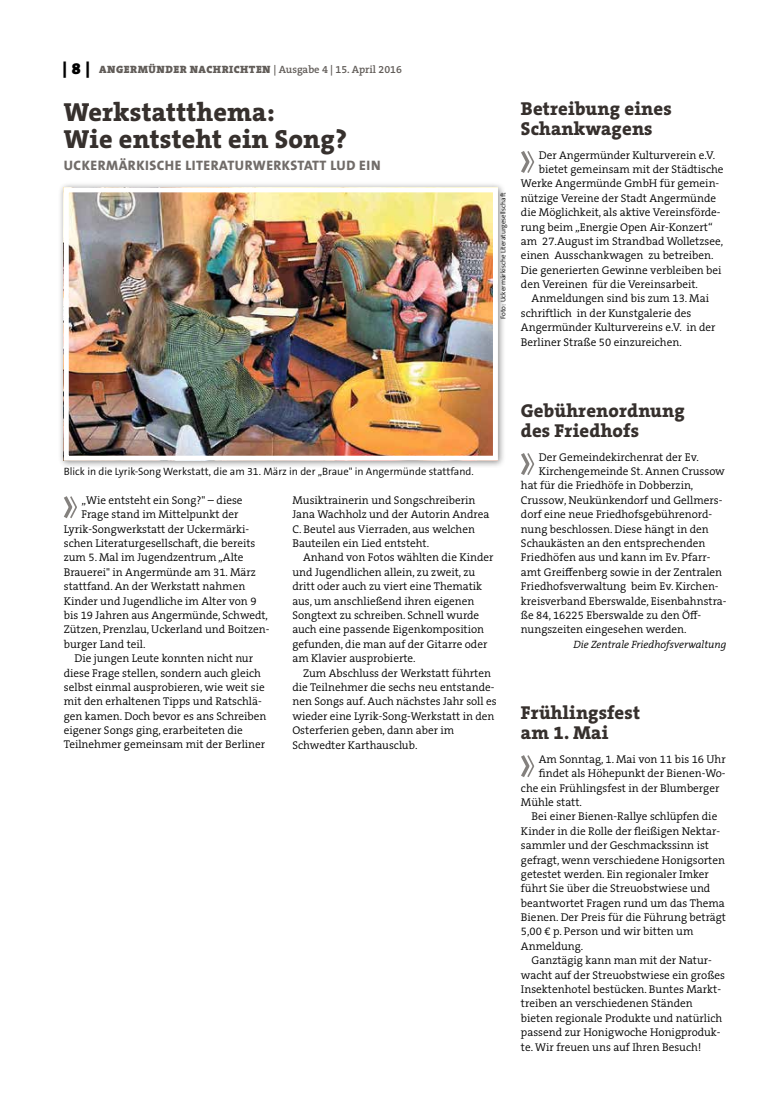
<style>
.page{position:relative;width:762px;height:1117px;background:#fff}
.page>*{position:absolute;margin:0;border:0;box-sizing:border-box;transform-origin:0 0}
.t1{font:800 26.25px/27.5px "The Serif B W8";letter-spacing:.01em;color:#36302d}
.t2{font:800 18.75px/20px "The Serif B W8";letter-spacing:.01em;color:#36302d}
.t3{font:800 13.75px "The Sans B W8";letter-spacing:.035em;color:#716c69}
.t4{font:300 11.25px/14.4px "The Serif B W4";color:#000}
.t5{font:300 10.62px "The Sans B W4";color:#000}
.t6{font:900 10.62px "The Serif B W9";letter-spacing:.045em;color:#615c58}
.t7{font:italic 300 10.62px "The Serif B W4";color:#000}
.t8{font:300 6.88px "The Sans B W4";color:#000}
.s1{font-size:16.25px;color:#000}
.s2{font-family:"The Serif B W6";font-weight:600}
</style>
<div class="page">
<svg style="left:521px;top:151px;width:14px;height:22px"></svg>
<svg style="left:521px;top:453px;width:14px;height:22px"></svg>
<svg style="left:521px;top:755px;width:14px;height:22px"></svg>
<svg style="left:64px;top:496px;width:13px;height:23px"></svg>
<div style="left:58px;top:181px;width:448px;height:287px;background:#000;opacity:.45"></div>
<img style="left:70px;top:193px;width:422px;height:261px">
<div style="left:64px;top:187px;width:434px;height:273px;border:5px solid #fff"></div>
<p class="t6" style="left:63px;top:63px;width:341px"><span class="s1">| 8 |</span> ANGERMÜNDER NACHRICHTEN <span class="s2">| Ausgabe 4 | 15. April 2016</span></p>
<h1 class="t1" style="left:64px;top:98px;width:285px">Werkstattthema:<br>Wie entsteht ein Song?</h1>
<p class="t3" style="left:64px;top:156px;width:318px">UCKERMÄRKISCHE LITERATURWERKSTATT LUD EIN</p>
<p class="t8" style="left:499px;top:319px;width:128px;rotate:-90deg">Foto: Uckermärkische Literaturgesellschaft</p>
<h2 class="t2" style="left:521px;top:98px;width:152px">Betreibung eines<br>Schankwagens</h2>
<p class="t4" style="left:539px;top:148px;width:178px">Der Angermünder Kulturverein e.V.</p>
<p class="t4" style="left:539px;top:162px;width:186px">bietet gemeinsam mit der Städtische</p>
<p class="t4" style="left:521px;top:176px;width:200px">Werke Angermünde GmbH für gemein-</p>
<p class="t4" style="left:521px;top:191px;width:197px">nützige Vereine der Stadt Angermünde</p>
<p class="t4" style="left:521px;top:205px;width:201px">die Möglichkeit, als aktive Vereinsförde-</p>
<p class="t4" style="left:521px;top:219px;width:193px">rung beim „Energie Open Air-Konzert“</p>
<p class="t4" style="left:521px;top:234px;width:204px">am 27.August im Strandbad Wolletzsee,</p>
<p class="t4" style="left:521px;top:248px;width:194px">einen Ausschankwagen zu betreiben.</p>
<p class="t4" style="left:521px;top:263px;width:202px">Die generierten Gewinne verbleiben bei</p>
<p class="t4" style="left:521px;top:277px;width:179px">den Vereinen für die Vereinsarbeit.</p>
<p class="t4" style="left:531px;top:291px;width:179px">Anmeldungen sind bis zum 13. Mai</p>
<p class="t4" style="left:521px;top:306px;width:172px">schriftlich in der Kunstgalerie des</p>
<p class="t4" style="left:521px;top:320px;width:196px">Angermünder Kulturvereins e.V. in der</p>
<p class="t4" style="left:521px;top:334px;width:162px">Berliner Straße 50 einzureichen.</p>
<p class="t5" style="left:64px;top:464px;width:411px">Blick in die Lyrik-Song Werkstatt, die am 31. März in der „Braue" in Angermünde stattfand.</p>
<p class="t4" style="left:82px;top:493px;width:163px">„Wie entsteht ein Song?" – diese</p>
<p class="t4" style="left:82px;top:507px;width:158px">Frage stand im Mittelpunkt der</p>
<p class="t4" style="left:64px;top:521px;width:187px">Lyrik-Songwerkstatt der Uckermärki-</p>
<p class="t4" style="left:64px;top:536px;width:193px">schen Literaturgesellschaft, die bereits</p>
<p class="t4" style="left:64px;top:550px;width:181px">zum 5. Mal im Jugendzentrum „Alte</p>
<p class="t4" style="left:64px;top:564px;width:194px">Brauerei" in Angermünde am 31. März</p>
<p class="t4" style="left:64px;top:579px;width:183px">stattfand. An der Werkstatt nahmen</p>
<p class="t4" style="left:64px;top:593px;width:194px">Kinder und Jugendliche im Alter von 9</p>
<p class="t4" style="left:64px;top:608px;width:206px">bis 19 Jahren aus Angermünde, Schwedt,</p>
<p class="t4" style="left:64px;top:622px;width:207px">Zützen, Prenzlau, Uckerland und Boitzen-</p>
<p class="t4" style="left:64px;top:636px;width:83px">burger Land teil.</p>
<p class="t4" style="left:74px;top:651px;width:180px">Die jungen Leute konnten nicht nur</p>
<p class="t4" style="left:64px;top:665px;width:199px">diese Frage stellen, sondern auch gleich</p>
<p class="t4" style="left:64px;top:679px;width:202px">selbst einmal ausprobieren, wie weit sie</p>
<p class="t4" style="left:64px;top:694px;width:199px">mit den erhaltenen Tipps und Ratschlä-</p>
<p class="t4" style="left:64px;top:708px;width:204px">gen kamen. Doch bevor es ans Schreiben</p>
<p class="t4" style="left:64px;top:723px;width:181px">eigener Songs ging, erarbeiteten die</p>
<p class="t4" style="left:64px;top:737px;width:203px">Teilnehmer gemeinsam mit der Berliner</p>
<p class="t4" style="left:292px;top:493px;width:199px">Musiktrainerin und Songschreiberin Jana Wachholz und der Autorin Andrea C. Beutel aus Vierraden, aus welchen Bauteilen ein Lied entsteht.</p>
<p class="t4" style="left:292px;top:550px;width:203px;text-indent:11px">Anhand von Fotos wählten die Kinder und Jugendlichen allein, zu zweit, zu dritt oder auch zu viert eine Thematik aus, um anschließend ihren eigenen Songtext zu schreiben. Schnell wurde auch eine passende Eigenkomposition gefunden, die man auf der Gitarre oder am Klavier ausprobierte.</p>
<p class="t4" style="left:292px;top:665px;width:206px;text-indent:11px">Zum Abschluss der Werkstatt führten die Teilnehmer die sechs neu entstande&shy;nen Songs auf. Auch nächstes Jahr soll es wieder eine Lyrik-Song-Werkstatt in den Osterferien geben, dann aber im Schwedter Karthausclub.</p>
<h2 class="t2" style="left:521px;top:400px;width:165px">Gebührenordnung des Friedhofs</h2>
<p class="t4" style="left:539px;top:449px;width:162px">Der Gemeindekirchenrat der Ev.</p>
<p class="t4" style="left:539px;top:464px;width:188px">Kirchengemeinde St. Annen Crussow</p>
<p class="t4" style="left:521px;top:478px;width:174px">hat für die Friedhöfe in Dobberzin,</p>
<p class="t4" style="left:521px;top:493px;width:203px">Crussow, Neukünkendorf und Gellmers-</p>
<p class="t4" style="left:521px;top:507px;width:193px">dorf eine neue Friedhofsgebührenord-</p>
<p class="t4" style="left:521px;top:521px;width:189px">nung beschlossen. Diese hängt in den</p>
<p class="t4" style="left:521px;top:536px;width:186px">Schaukästen an den entsprechenden</p>
<p class="t4" style="left:521px;top:550px;width:191px">Friedhöfen aus und kann im Ev. Pfarr-</p>
<p class="t4" style="left:521px;top:564px;width:203px">amt Greiffenberg sowie in der Zentralen</p>
<p class="t4" style="left:521px;top:579px;width:199px">Friedhofsverwaltung beim Ev. Kirchen-</p>
<p class="t4" style="left:521px;top:593px;width:207px">kreisverband Eberswalde, Eisenbahnstra-</p>
<p class="t4" style="left:521px;top:608px;width:182px">ße 84, 16225 Eberswalde zu den Öff-</p>
<p class="t4" style="left:521px;top:622px;width:167px">nungszeiten eingesehen werden.</p>
<p class="t7" style="left:573px;top:637px;width:155px">Die Zentrale Friedhofsverwaltung</p>
<h2 class="t2" style="left:521px;top:702px;width:121px">Frühlingsfest am 1. Mai</h2>
<p class="t4" style="left:539px;top:751px;width:188px">Am Sonntag, 1. Mai von 11 bis 16 Uhr</p>
<p class="t4" style="left:539px;top:766px;width:188px">findet als Höhepunkt der Bienen-Wo-</p>
<p class="t4" style="left:521px;top:780px;width:200px">che ein Frühlingsfest in der Blumberger</p>
<p class="t4" style="left:521px;top:794px;width:63px">Mühle statt.</p>
<p class="t4" style="left:531px;top:809px;width:187px">Bei einer Bienen-Rallye schlüpfen die</p>
<p class="t4" style="left:521px;top:823px;width:201px">Kinder in die Rolle der fleißigen Nektar-</p>
<p class="t4" style="left:521px;top:838px;width:190px">sammler und der Geschmackssinn ist</p>
<p class="t4" style="left:521px;top:852px;width:206px">gefragt, wenn verschiedene Honigsorten</p>
<p class="t4" style="left:521px;top:866px;width:189px">getestet werden. Ein regionaler Imker</p>
<p class="t4" style="left:521px;top:881px;width:191px">führt Sie über die Streuobstwiese und</p>
<p class="t4" style="left:521px;top:895px;width:205px">beantwortet Fragen rund um das Thema</p>
<p class="t4" style="left:521px;top:909px;width:206px">Bienen. Der Preis für die Führung beträgt</p>
<p class="t4" style="left:521px;top:924px;width:174px">5,00 € p. Person und wir bitten um</p>
<p class="t4" style="left:521px;top:938px;width:64px">Anmeldung.</p>
<p class="t4" style="left:531px;top:953px;width:182px">Ganztägig kann man mit der Natur-</p>
<p class="t4" style="left:521px;top:967px;width:206px">wacht auf der Streuobstwiese ein großes</p>
<p class="t4" style="left:521px;top:981px;width:202px">Insektenhotel bestücken. Buntes Markt-</p>
<p class="t4" style="left:521px;top:996px;width:173px">treiben an verschiedenen Ständen</p>
<p class="t4" style="left:521px;top:1010px;width:203px">bieten regionale Produkte und natürlich</p>
<p class="t4" style="left:521px;top:1024px;width:201px">passend zur Honigwoche Honigproduk-</p>
<p class="t4" style="left:521px;top:1039px;width:182px">te. Wir freuen uns auf Ihren Besuch!</p>
</div>
